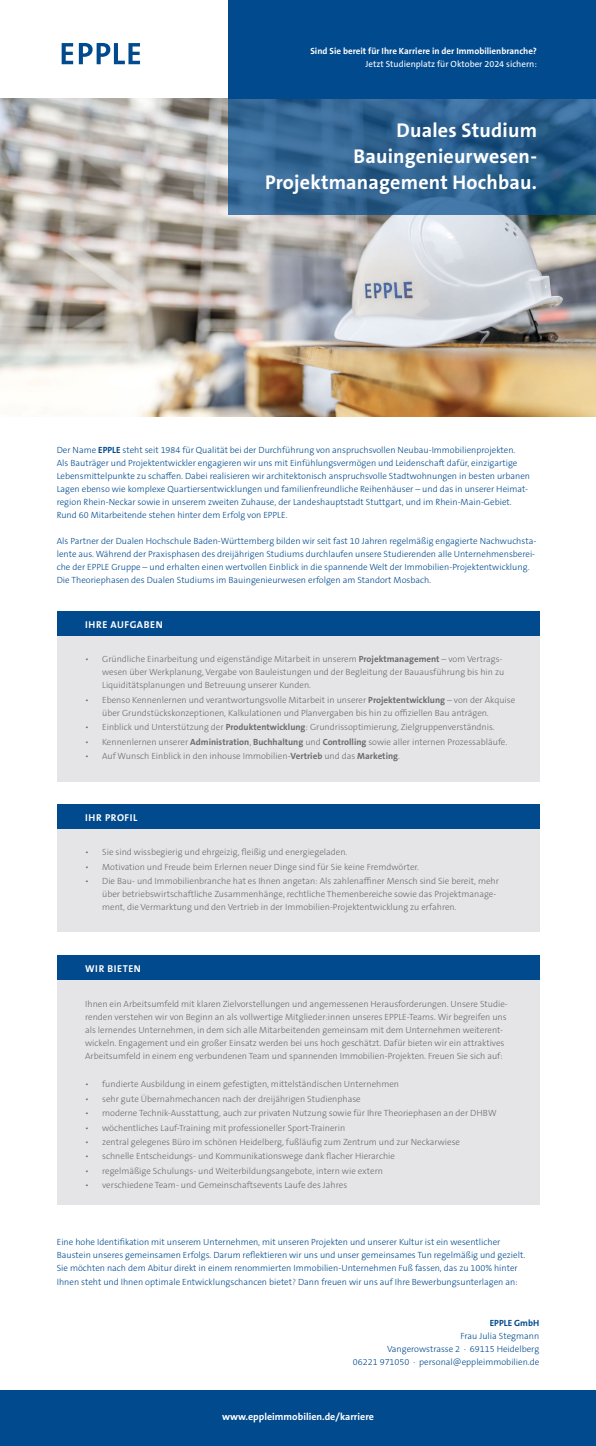
<style>
.page{position:relative;width:596px;height:1446px;background:#fff}
.page>*{position:absolute;margin:0;border:0;box-sizing:border-box;transform-origin:0 0}
.t1{font:700 20px/26px "The Sans B W7";letter-spacing:.01em;color:#fff;text-align:right}
.t2{font:700 10px "The Sans B W7";color:#fff}
.t3{font:700 10px "The Sans B W7";letter-spacing:.055em;color:#fff}
.t4{font:700 10px "The Sans B W7";letter-spacing:.06em;color:#fff}
.t5{font:300 9px/13px "The Sans B W3";color:#6c6b6f}
.t6{font:300 9px/13px "The Sans B W3";color:#004a8d}
.t7{font:700 9px "The Sans B W7";color:#fff}
.t8{font:9px "The Sans B W5 Plain";color:#fff}
.s1{font-family:"The Sans B W7";font-weight:700}
.s2{color:#6c6b6f}
</style>
<div class="page">
<img style="left:0;top:99px;width:595px;height:318px">
<div style="left:57px;top:956px;width:482px;height:249px;background:#e5e5e7"></div>
<svg style="left:62px;top:43px;width:78px;height:21px"></svg>
<div style="left:0;top:1390px;width:595px;height:56px;background:#004a8d"></div>
<div style="left:57px;top:634px;width:482px;height:148px;background:#e5e5e7"></div>
<div style="left:57px;top:805px;width:482px;height:126px;background:#e5e5e7"></div>
<div style="left:57px;top:805px;width:482px;height:24px;background:#004a8d"></div>
<div style="left:57px;top:612px;width:482px;height:24px;background:#004a8d"></div>
<div style="left:57px;top:956px;width:482px;height:24px;background:#004a8d"></div>
<div style="left:228px;top:0;width:367px;height:99px;background:#004a8d"></div>
<svg style="left:228px;top:99px;width:367px;height:116px;background:#306391"></svg>
<p class="t7" style="left:310px;top:45px;width:228px">Sind Sie bereit für Ihre Karriere in der Immobilienbranche?</p>
<p class="t8" style="left:365px;top:58px;width:173px">Jetzt Studienplatz für Oktober 2024 sichern:</p>
<p class="t1" style="left:265px;top:118px;width:273px">Duales Studium<br>Bauingenieurwesen-<br>Projektmanagement Hochbau.</p>
<p class="t6" style="left:57px;top:444px;width:474px">Der Name <span class="s1">EPPLE</span> steht seit 1984 für Qualität bei der Durchführung von anspruchsvollen Neubau-Immobilienprojekten.<br>Als Bauträger und Projektentwickler engagieren wir uns mit Einfühlungsvermögen und Leidenschaft dafür, einzigartige Lebensmittelpunkte zu schaffen. Dabei realisieren wir architektonisch anspruchsvolle Stadtwohnungen in besten urbanen Lagen ebenso wie komplexe Quartiersentwicklungen und familienfreundliche Reihenhäuser – und das in unserer Heimat&shy;region Rhein-Neckar sowie in unserem zweiten Zuhause, der Landeshauptstadt Stuttgart, und im Rhein-Main-Gebiet.<br>Rund 60 Mitarbeitende stehen hinter dem Erfolg von EPPLE.</p>
<p class="t6" style="left:57px;top:535px;width:481px">Als Partner der Dualen Hochschule Baden-Württemberg bilden wir seit fast 10 Jahren regelmäßig engagierte Nachwuchsta&shy;lente aus. Während der Praxisphasen des dreijährigen Studiums durchlaufen unsere Studierenden alle Unternehmensberei&shy;che der EPPLE Gruppe – und erhalten einen wertvollen Einblick in die spannende Welt der Immobilien-Projektentwicklung.<br>Die Theoriephasen des Dualen Studiums im Bauingenieurwesen erfolgen am Standort Mosbach.</p>
<p class="t4" style="left:85px;top:618px;width:79px">IHRE AUFGABEN</p>
<p class="t5" style="left:102px;top:653px;width:403px;text-indent:-17px">• Gründliche Einarbeitung und eigenständige Mitarbeit in unserem <span class="s1">Projektmanagement</span> – vom Vertrags&shy;wesen über Werkplanung, Vergabe von Bauleistungen und der Begleitung der Bauausführung bis hin zu<br>Liquiditätsplanungen und Betreuung unserer Kunden.</p>
<p class="t5" style="left:102px;top:693px;width:414px;text-indent:-17px">• Ebenso Kennenlernen und verantwortungsvolle Mitarbeit in unserer <span class="s1">Projektentwicklung</span> – von der Akquise über Grundstückskonzeptionen, Kalkulationen und Planvergaben bis hin zu offiziellen Bau anträgen.</p>
<p class="t5" style="left:85px;top:721px;width:411px">• Einblick und Unterstützung der <span class="s1">Produktentwicklung</span>: Grundrissoptimierung, Zielgruppenverständnis.</p>
<p class="t5" style="left:85px;top:735px;width:423px">• Kennenlernen unserer <span class="s1">Administration</span>, <span class="s1">Buchhaltung</span> und <span class="s1">Controlling</span> sowie aller internen Prozessabläufe.</p>
<p class="t5" style="left:85px;top:749px;width:316px">• Auf Wunsch Einblick in den inhouse Immobilien-<span class="s1">Vertrieb</span> und das <span class="s1">Marketing</span>.</p>
<p class="t3" style="left:85px;top:811px;width:54px">IHR PROFIL</p>
<p class="t5" style="left:85px;top:846px;width:263px">• Sie sind wissbegierig und ehrgeizig, fleißig und energiegeladen.</p>
<p class="t5" style="left:85px;top:860px;width:335px">• Motivation und Freude beim Erlernen neuer Dinge sind für Sie keine Fremdwörter.</p>
<p class="t5" style="left:102px;top:874px;width:398px;text-indent:-17px">• Die Bau- und Immobilienbranche hat es Ihnen angetan: Als zahlenaffiner Mensch sind Sie bereit, mehr über betriebswirtschaftliche Zusammenhänge, rechtliche Themenbereiche sowie das Projektmanage&shy;ment, die Vermarktung und den Vertrieb in der Immobilien-Projektentwicklung zu erfahren.</p>
<p class="t3" style="left:85px;top:962px;width:57px">WIR BIETEN</p>
<p class="t5" style="left:85px;top:997px;width:424px">Ihnen ein Arbeitsumfeld mit klaren Zielvorstellungen und angemessenen Herausforderungen. Unsere Studie&shy;renden verstehen wir von Beginn an als vollwertige Mitglieder:innen unseres EPPLE-Teams. Wir begreifen uns als lernendes Unternehmen, in dem sich alle Mitarbeitenden gemeinsam mit dem Unternehmen weiterent&shy;wickeln. Engagement und ein großer Einsatz werden bei uns hoch geschätzt. Dafür bieten wir ein attraktives Arbeitsumfeld in einem eng verbundenen Team und spannenden Immobilien-Projekten. Freuen Sie sich auf:</p>
<p class="t5" style="left:85px;top:1078px;width:315px">• fundierte Ausbildung in einem gefestigten, mittelständischen Unternehmen</p>
<p class="t5" style="left:85px;top:1092px;width:277px">• sehr gute Übernahmechancen nach der dreijährigen Studienphase</p>
<p class="t5" style="left:85px;top:1106px;width:412px">• moderne Technik-Ausstattung, auch zur privaten Nutzung sowie für Ihre Theoriephasen an der DHBW</p>
<p class="t5" style="left:85px;top:1121px;width:261px">• wöchentliches Lauf-Training mit professioneller Sport-Trainerin</p>
<p class="t5" style="left:85px;top:1135px;width:376px">• zentral gelegenes Büro im schönen Heidelberg, fußläufig zum Zentrum und zur Neckarwiese</p>
<p class="t5" style="left:85px;top:1150px;width:311px">• schnelle Entscheidungs- und Kommunikationswege dank flacher Hierarchie</p>
<p class="t5" style="left:85px;top:1164px;width:299px">• regelmäßige Schulungs- und Weiterbildungsangebote, intern wie extern</p>
<p class="t5" style="left:85px;top:1179px;width:263px">• verschiedene Team- und Gemeinschaftsevents Laufe des Jahres</p>
<p class="t6" style="left:57px;top:1235px;width:469px">Eine hohe Identifikation mit unserem Unternehmen, mit unseren Projekten und unserer Kultur ist ein wesentlicher<br>Baustein unseres gemeinsamen Erfolgs. Darum reflektieren wir uns und unser gemeinsames Tun regelmäßig und gezielt.</p>
<p class="t6" style="left:57px;top:1261px;width:462px;line-height:14px">Sie möchten nach dem Abitur direkt in einem renommierten Immobilien-Unternehmen Fuß fassen, das zu 100% hinter<br>Ihnen steht und Ihnen optimale Entwicklungschancen bietet<span class="s2">?</span> Dann freuen wir uns auf Ihre Bewerbungsunterlagen an:</p>
<p class="t6" style="left:353px;top:1316px;width:188px;text-align:right"><span class="s1">EPPLE GmbH<br></span>Frau Julia Stegmann<br>Vangerowstrasse 2 . 69115 Heidelberg<br>06221 971050 . personal@eppleimmobilien.de</p>
<p class="t2" style="left:222px;top:1410px;width:153px">www.eppleimmobilien.de/karriere</p>
</div>
